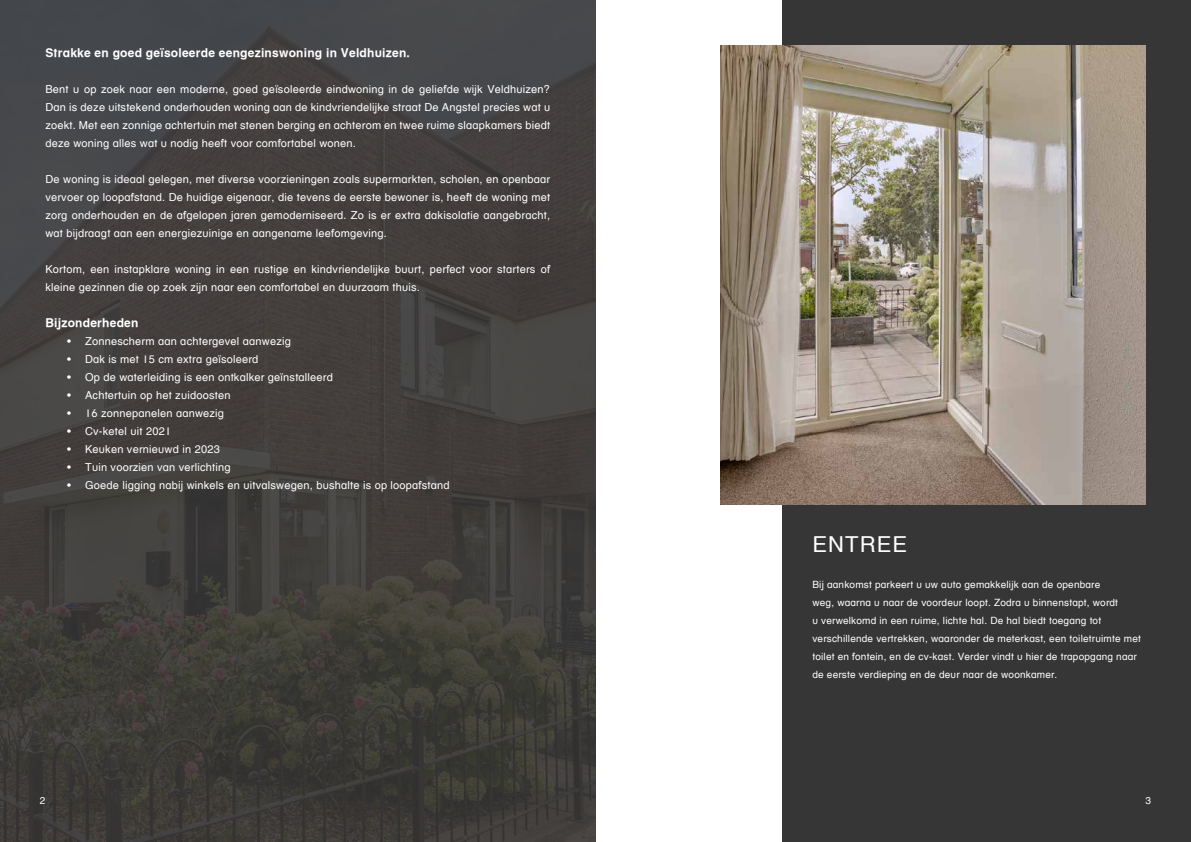
<style>
.page{position:relative;width:1191px;height:842px;background:#fff}
.page>*{position:absolute;margin:0;border:0;box-sizing:border-box;transform-origin:0 0}
.t1{font:22px "Helvetica W02 Textbook Rg";letter-spacing:.05em;color:#fff}
.t2{font:700 12px "Helvetica Textbook LT";letter-spacing:.02em;color:#fff}
.t3{font:11px/18px "Helvetica W02 Textbook Rg";letter-spacing:.02em;color:#fff;text-align:justify}
.t4{font:10px/18px "Helvetica W02 Textbook Rg";letter-spacing:.02em;color:#fff}
</style>
<div class="page">
<div style="left:0;top:0;width:595px;height:842px;background:linear-gradient(to bottom,#474547,#3c3a34)"></div>
<div style="left:782px;top:0;width:409px;height:842px;background:#373636"></div>
<img style="left:720px;top:45px;width:425px;height:460px">
<p class="t2" style="left:45px;top:45px;width:366px">Strakke en goed geïsoleerde eengezinswoning in Veldhuizen.</p>
<p class="t3" style="left:45px;top:80px;width:506px">Bent u op zoek naar een moderne, goed geïsoleerde eindwoning in de geliefde wijk Veldhuizen?<br>Dan is deze uitstekend onderhouden woning aan de kindvriendelijke straat De Angstel precies wat u zoekt. Met een zonnige achtertuin met stenen berging en achterom en twee ruime slaapkamers biedt deze woning alles wat u nodig heeft voor comfortabel wonen.</p>
<p class="t3" style="left:45px;top:170px;width:506px">De woning is ideaal gelegen, met diverse voorzieningen zoals supermarkten, scholen, en openbaar vervoer op loopafstand. De huidige eigenaar, die tevens de eerste bewoner is, heeft de woning met zorg onderhouden en de afgelopen jaren gemoderniseerd. Zo is er extra dakisolatie aangebracht, wat bijdraagt aan een energiezuinige en aangename leefomgeving.</p>
<p class="t3" style="left:45px;top:260px;width:506px">Kortom, een instapklare woning in een rustige en kindvriendelijke buurt, perfect voor starters of kleine gezinnen die op zoek zijn naar een comfortabel en duurzaam thuis.</p>
<p class="t2" style="left:45px;top:315px;width:95px">Bijzonderheden</p>
<p class="t3" style="left:67px;top:332px;width:225px">• Zonnescherm aan achtergevel aanwezig</p>
<p class="t3" style="left:67px;top:350px;width:193px">• Dak is met 15 cm extra geïsoleerd</p>
<p class="t3" style="left:67px;top:368px;width:267px">• Op de waterleiding is een ontkalker geïnstalleerd</p>
<p class="t3" style="left:67px;top:386px;width:165px">• Achtertuin op het zuidoosten</p>
<p class="t3" style="left:67px;top:404px;width:158px">• 16 zonnepanelen aanwezig</p>
<p class="t3" style="left:67px;top:422px;width:106px">• Cv-ketel uit 2021</p>
<p class="t3" style="left:67px;top:440px;width:154px">• Keuken vernieuwd in 2023</p>
<p class="t3" style="left:67px;top:458px;width:165px">• Tuin voorzien van verlichting</p>
<p class="t3" style="left:67px;top:476px;width:384px">• Goede ligging nabij winkels en uitvalswegen, bushalte is op loopafstand</p>
<p class="t4" style="left:40px;top:791px;width:7px">2</p>
<h1 class="t1" style="left:812px;top:530px;width:96px">ENTREE</h1>
<p class="t4" style="left:812px;top:575px;width:330px">Bij aankomst parkeert u uw auto gemakkelijk aan de openbare<br>weg, waarna u naar de voordeur loopt. Zodra u binnenstapt, wordt<br>u verwelkomd in een ruime, lichte hal. De hal biedt toegang tot verschillende vertrekken, waaronder de meterkast, een toiletruimte met toilet en fontein, en de cv-kast. Verder vindt u hier de trapopgang naar de eerste verdieping en de deur naar de woonkamer.</p>
<p class="t4" style="left:1145px;top:791px;width:7px">3</p>
</div>
